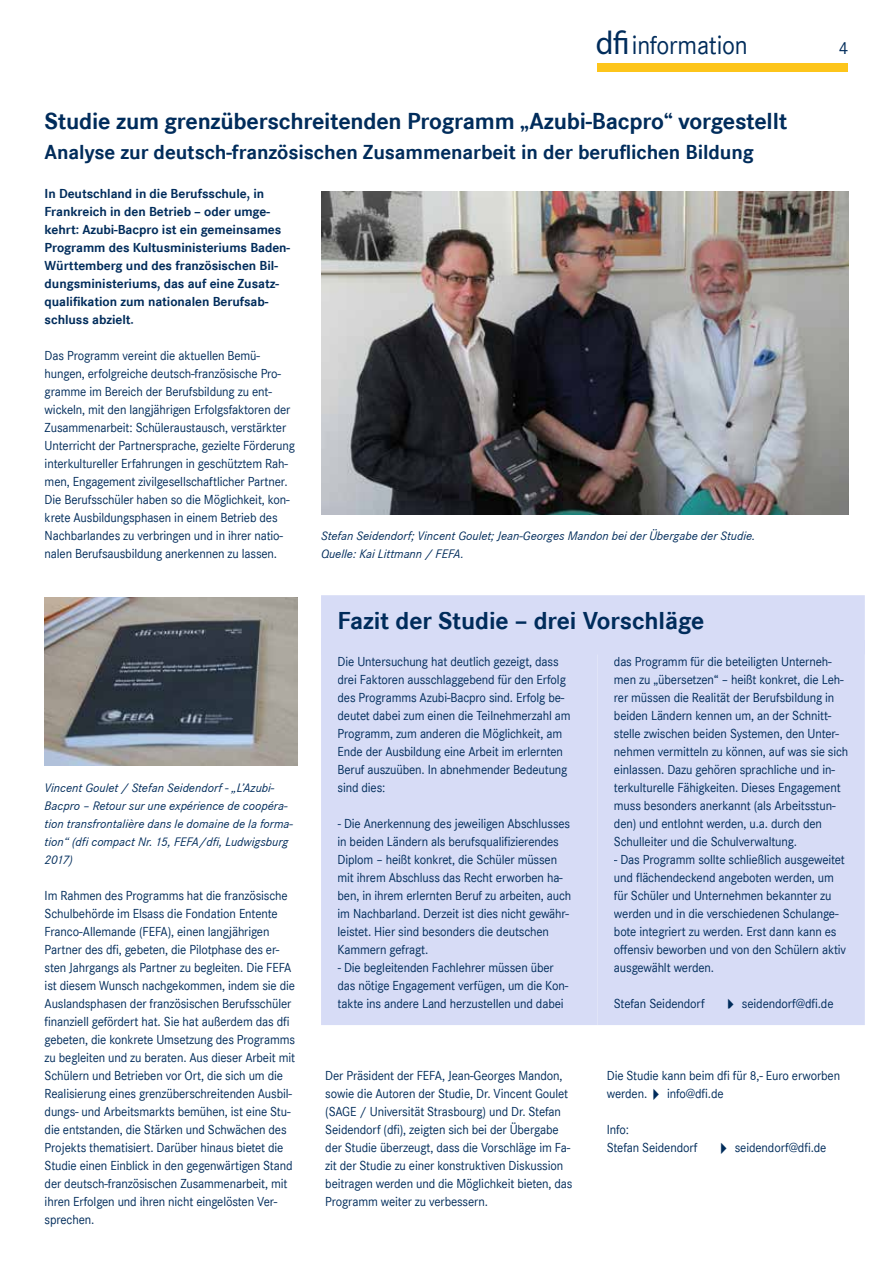
<style>
.page{position:relative;width:893px;height:1263px;background:#fff}
.page>*{position:absolute;margin:0;border:0;box-sizing:border-box;transform-origin:0 0}
.t1{font:27px "Corporate S";letter-spacing:-.01em;color:#002c5b;scale:.95 1}
.t2{font:700 25.5px "Corporate S";letter-spacing:-.005em;color:#002c5b}
.t3{font:700 24px "Corporate S";letter-spacing:-.01em;color:#002c5b}
.t4{font:700 21px "Corporate S";letter-spacing:-.005em;color:#002c5b}
.t5{font:18px "Corporate S";color:#002c5b}
.t6{font:13.5px/18px "Corporate S";letter-spacing:-.01em;color:#002c5b;scale:.95 1}
.t7{font:700 13.5px/18px "Corporate S";letter-spacing:-.005em;color:#002c5b}
.t8{font:italic 12.75px/18px "Corporate S";color:#002c5b}
.s1{font-family:"Myriad Pro";font-size:33px}
</style>
<div class="page">
<div style="left:597px;top:63px;width:251px;height:9px;background:#fdc51b"></div>
<div style="left:329px;top:646px;width:260px;height:371px;background:#d7dcf6"></div>
<div style="left:321px;top:638px;width:276px;height:387px;border:16px solid #d7dcf6"></div>
<div style="left:606px;top:648px;width:251px;height:369px;background:#d7dcf6"></div>
<div style="left:597px;top:640px;width:268px;height:385px;border:16px solid #d7dcf6"></div>
<div style="left:329px;top:603px;width:528px;height:43px;background:#d7dcf6"></div>
<div style="left:321px;top:595px;width:544px;height:59px;border:16px solid #d7dcf6"></div>
<img style="left:321px;top:191px;width:527px;height:323px">
<img style="left:45px;top:597px;width:252px;height:168px">
<h1 class="t1" style="left:596px;top:30px;width:161px"><span class="s1">dfi</span>information</h1>
<h3 class="t3" style="left:45px;top:107px;width:744px">Studie zum grenzüberschreitenden Programm „Azubi-Bacpro“ vorgestellt</h3>
<h3 class="t4" style="left:45px;top:140px;width:711px">Analyse zur deutsch-französischen Zusammenarbeit in der beruflichen Bildung</h3>
<p class="t7" style="left:45px;top:185px;width:247px">In Deutschland in die Berufsschule, in Frankreich in den Betrieb – oder umge&shy;kehrt: Azubi-Bacpro ist ein gemeinsames Programm des Kultusministeriums Baden-Württemberg und des französischen Bil&shy;dungsministeriums, das auf eine Zusatz&shy;qualifikation zum nationalen Berufsab&shy;schluss abzielt.</p>
<p class="t6" style="left:45px;top:347px;width:265px">Das Programm vereint die aktuellen Bemü&shy;hungen, erfolgreiche deutsch-französische Pro&shy;gramme im Bereich der Berufsbildung zu ent&shy;wickeln, mit den langjährigen Erfolgsfaktoren der Zusammenarbeit: Schüleraustausch, verstärkter Unterricht der Partnersprache, gezielte Förderung interkultureller Erfahrungen in geschütztem Rah&shy;men, Engagement zivilgesellschaftlicher Partner.<br>Die Berufsschüler haben so die Möglichkeit, kon&shy;krete Ausbildungsphasen in einem Betrieb des Nachbarlandes zu verbringen und in ihrer natio&shy;nalen Berufsausbildung anerkennen zu lassen.</p>
<p class="t8" style="left:321px;top:527px;width:436px">Stefan Seidendorf; Vincent Goulet; Jean-Georges Mandon bei der Übergabe der Studie.<br>Quelle: Kai Littmann / FEFA.</p>
<h2 class="t2" style="left:338px;top:606px;width:368px">Fazit der Studie – drei Vorschläge</h2>
<h3 class="t5" style="left:839px;top:38px;width:11px">4</h3>
<p class="t8" style="left:45px;top:779px;width:250px">Vincent Goulet / Stefan Seidendorf - „L’Azubi-Bacpro – Retour sur une expérience de coopéra&shy;tion transfrontalière dans le domaine de la forma&shy;tion“ (dfi compact Nr. 15, FEFA/dfi, Ludwigsburg 2017)</p>
<p class="t6" style="left:45px;top:887px;width:265px">Im Rahmen des Programms hat die französische Schulbehörde im Elsass die Fondation Entente Franco-Allemande (FEFA), einen langjährigen Partner des dfi, gebeten, die Pilotphase des er&shy;sten Jahrgangs als Partner zu begleiten. Die FEFA ist diesem Wunsch nachgekommen, indem sie die Auslandsphasen der französischen Berufsschüler finanziell gefördert hat. Sie hat außerdem das dfi gebeten, die konkrete Umsetzung des Programms zu begleiten und zu beraten. Aus dieser Arbeit mit Schülern und Betrieben vor Ort, die sich um die Realisierung eines grenzüberschreitenden Ausbil&shy;dungs- und Arbeitsmarkts bemühen, ist eine Stu&shy;die entstanden, die Stärken und Schwächen des Projekts thematisiert. Darüber hinaus bietet die Studie einen Einblick in den gegenwärtigen Stand der deutsch-französischen Zusammenarbeit, mit ihren Erfolgen und ihren nicht eingelösten Ver&shy;sprechen.</p>
<p class="t6" style="left:338px;top:653px;width:247px">Die Untersuchung hat deutlich gezeigt, dass drei Faktoren ausschlaggebend für den Erfolg des Programms Azubi-Bacpro sind. Erfolg be&shy;deutet dabei zum einen die Teilnehmerzahl am Programm, zum anderen die Möglichkeit, am Ende der Ausbildung eine Arbeit im erlernten Beruf auszuüben. In abnehmender Bedeutung sind dies:</p>
<p class="t6" style="left:338px;top:815px;width:248px">- Die Anerkennung des jeweiligen Abschlusses in beiden Ländern als berufsqualifizierendes Diplom – heißt konkret, die Schüler müssen mit ihrem Abschluss das Recht erworben ha&shy;ben, in ihrem erlernten Beruf zu arbeiten, auch im Nachbarland. Derzeit ist dies nicht gewähr&shy;leistet. Hier sind besonders die deutschen Kammern gefragt.</p>
<p class="t6" style="left:338px;top:959px;width:244px">- Die begleitenden Fachlehrer müssen über das nötige Engagement verfügen, um die Kon&shy;takte ins andere Land herzustellen und dabei</p>
<p class="t6" style="left:325px;top:1067px;width:262px">Der Präsident der FEFA, Jean-Georges Mandon, sowie die Autoren der Studie, Dr. Vincent Goulet (SAGE / Universität Strasbourg) und Dr. Stefan Seidendorf (dfi), zeigten sich bei der Übergabe der Studie überzeugt, dass die Vorschläge im Fa&shy;zit der Studie zu einer konstruktiven Diskussion beitragen werden und die Möglichkeit bieten, das Programm weiter zu verbessern.</p>
<p class="t6" style="left:614px;top:653px;width:248px">das Programm für die beteiligten Unterneh&shy;men zu „übersetzen“ – heißt konkret, die Leh&shy;rer müssen die Realität der Berufsbildung in beiden Ländern kennen um, an der Schnitt&shy;stelle zwischen beiden Systemen, den Unter&shy;nehmen vermitteln zu können, auf was sie sich einlassen. Dazu gehören sprachliche und in&shy;terkulturelle Fähigkeiten. Dieses Engagement muss besonders anerkannt (als Arbeitsstun&shy;den) und entlohnt werden, u.a. durch den Schulleiter und die Schulverwaltung.</p>
<p class="t6" style="left:614px;top:851px;width:246px">- Das Programm sollte schließlich ausgeweitet und flächendeckend angeboten werden, um für Schüler und Unternehmen bekannter zu werden und in die verschiedenen Schulange&shy;bote integriert zu werden. Erst dann kann es offensiv beworben und von den Schülern aktiv ausgewählt werden.</p>
<p class="t6" style="left:614px;top:995px;width:233px">Stefan Seidendorf ✔ seidendorf@dfi.de</p>
<p class="t6" style="left:607px;top:1067px;width:247px">Die Studie kann beim dfi für 8,- Euro erworben werden.✔ info@dfi.de</p>
<p class="t6" style="left:607px;top:1121px;width:233px">Info:<br>Stefan Seidendorf ✔ seidendorf@dfi.de</p>
</div>
